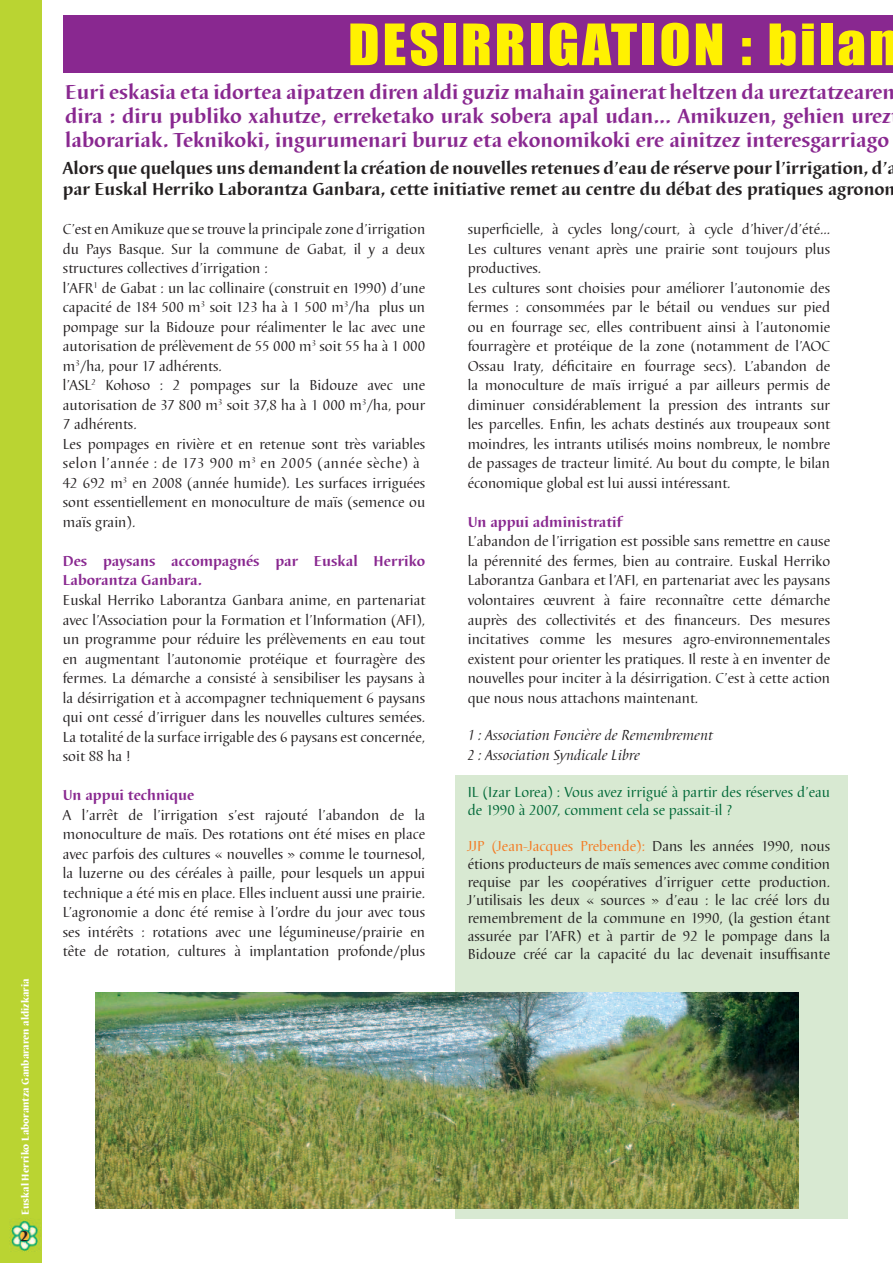
<style>
.page{position:relative;width:893px;height:1263px;background:#fff}
.page>*{position:absolute;margin:0;border:0;box-sizing:border-box;transform-origin:0 0}
.t1{font:52.65px "Impact";letter-spacing:.05em;color:#fff101;scale:1.09 1}
.t2{font:700 21px/24px "Barbedor T";color:#892890}
.t3{font:700 18px/21px "Barbedor T";color:#231f20}
.t4{font:15px/19.5px "Barbedor T";color:#231f20;text-align:justify}
.t5{font:700 15px/19.5px "Barbedor T";color:#892890}
.t6{font:15px/18px "Barbedor T";color:#006837}
.t7{font:italic 15px/19.5px "Barbedor T";color:#231f20}
.t8{font:800 15px "Barbedor T";color:#231f20}
.t9{font:800 10.5px "Barbedor T";color:#fff}
.s1{color:#f47921}
</style>
<div class="page">
<div style="left:0;top:0;width:42px;height:1263px;background:#bad432"></div>
<img style="left:10px;top:1220px;width:28px;height:31px">
<div style="left:455px;top:775px;width:392px;height:444px;background:#d8e9d2"></div>
<div style="left:63px;top:16px;width:830px;height:57px;background:#892890"></div>
<img style="left:96px;top:992px;width:703px;height:217px">
<p class="t9" style="left:19px;top:1215px;width:239px;rotate:-90deg">Euskal Herriko Laborantza Ganbararen aldizkaria</p>
<p class="t8" style="left:20px;top:1227px;width:10px">2</p>
<h1 class="t1" style="left:348px;top:12px;width:507px">DESIRRIGATION : bilan</h1>
<p class="t2" style="left:65px;top:81px;width:831px">Euri eskasia eta idortea aipatzen diren aldi guziz mahain gainerat heltzen da ureztatzearen dira : diru publiko xahutze, erreketako urak sobera apal udan... Amikuzen, gehien urez laborariak. Teknikoki, ingurumenari buruz eta ekonomikoki ere ainitzez interesgarriago</p>
<p class="t3" style="left:63px;top:158px;width:839px">Alors que quelques uns demandent la création de nouvelles retenues d’eau de réserve pour l’irrigation, d’a par Euskal Herriko Laborantza Ganbara, cette initiative remet au centre du débat des pratiques agronom</p>
<p class="t4" style="left:63px;top:220px;width:364px;text-align:left">C’est en Amikuze que se trouve la principale zone d’irrigation du Pays Basque. Sur la commune de Gabat, il y a deux structures collectives d’irrigation :<br>l’AFR<sup>1</sup> de Gabat : un lac collinaire (construit en 1990) d’une capacité de 184 500 m<sup>3</sup> soit 123 ha à 1 500 m<sup>3</sup>/ha plus un pompage sur la Bidouze pour réalimenter le lac avec une autorisation de prélèvement de 55 000 m<sup>3</sup> soit 55 ha à 1 000 m<sup>3</sup>/ha, pour 17 adhérents.<br>l’ASL<sup>2</sup> Kohoso : 2 pompages sur la Bidouze avec une autorisation de 37 800 m<sup>3</sup> soit 37,8 ha à 1 000 m<sup>3</sup>/ha, pour 7 adhérents.<br>Les pompages en rivière et en retenue sont très variables selon l’année : de 173 900 m<sup>3</sup> en 2005 (année sèche) à 42 692 m<sup>3</sup> en 2008 (année humide). Les surfaces irriguées sont essentiellement en monoculture de maïs (semence ou maïs grain).</p>
<p class="t5" style="left:63px;top:551px;width:364px">Des paysans accompagnés par Euskal Herriko<br>Laborantza Ganbara.</p>
<p class="t4" style="left:63px;top:590px;width:364px">Euskal Herriko Laborantza Ganbara anime, en partenariat avec l’Association pour la Formation et l’Information (AFI), un programme pour réduire les prélèvements en eau tout en augmentant l’autonomie protéique et fourragère des fermes. La démarche a consisté à sensibiliser les paysans à la désirrigation et à accompagner techniquement 6 paysans qui ont cessé d’irriguer dans les nouvelles cultures semées.<br>La totalité de la surface irrigable des 6 paysans est concernée, soit 88 ha !</p>
<p class="t5" style="left:63px;top:785px;width:133px">Un appui technique</p>
<p class="t4" style="left:63px;top:805px;width:364px">A l’arrêt de l’irrigation s’est rajouté l’abandon de la monoculture de maïs. Des rotations ont été mises en place avec parfois des cultures « nouvelles » comme le tournesol, la luzerne ou des céréales à paille, pour lesquels un appui technique a été mis en place. Elles incluent aussi une prairie.<br>L’agronomie a donc été remise à l’ordre du jour avec tous ses intérêts : rotations avec une légumineuse/prairie en tête de rotation, cultures à implantation profonde/plus</p>
<p class="t4" style="left:468px;top:220px;width:364px;text-align:left">superficielle, à cycles long/court, à cycle d’hiver/d’été...<br>Les cultures venant après une prairie sont toujours plus productives.<br>Les cultures sont choisies pour améliorer l’autonomie des fermes : consommées par le bétail ou vendues sur pied ou en fourrage sec, elles contribuent ainsi à l’autonomie fourragère et protéique de la zone (notamment de l’AOC Ossau Iraty, déficitaire en fourrage secs). L’abandon de la monoculture de maïs irrigué a par ailleurs permis de diminuer considérablement la pression des intrants sur les parcelles. Enfin, les achats destinés aux troupeaux sont moindres, les intrants utilisés moins nombreux, le nombre de passages de tracteur limité. Au bout du compte, le bilan économique global est lui aussi intéressant.</p>
<p class="t5" style="left:468px;top:512px;width:158px">Un appui administratif</p>
<p class="t4" style="left:468px;top:532px;width:364px">L’abandon de l’irrigation est possible sans remettre en cause la pérennité des fermes, bien au contraire. Euskal Herriko Laborantza Ganbara et l’AFI, en partenariat avec les paysans volontaires œuvrent à faire reconnaître cette démarche auprès des collectivités et des financeurs. Des mesures incitatives comme les mesures agro-environnementales existent pour orienter les pratiques. Il reste à en inventer de nouvelles pour inciter à la désirrigation. C’est à cette action que nous nous attachons maintenant.</p>
<p class="t7" style="left:468px;top:725px;width:247px">1 : Association Foncière de Remembrement<br>2 : Association Syndicale Libre</p>
<p class="t6" style="left:468px;top:783px;width:364px">IL (Izar Lorea) : Vous avez irrigué à partir des réserves d’eau de 1990 à 2007, comment cela se passait-il ?</p>
<p class="t4" style="left:468px;top:837px;width:364px;line-height:18px"><span class="s1">JJP (Jean-Jacques Prebende):</span> Dans les années 1990, nous étions producteurs de maïs semences avec comme condition requise par les coopératives d’irriguer cette production.<br>J’utilisais les deux « sources » d’eau : le lac créé lors du remembrement de la commune en 1990, (la gestion étant assurée par l’AFR) et à partir de 92 le pompage dans la Bidouze créé car la capacité du lac devenait insuffisante</p>
</div>
